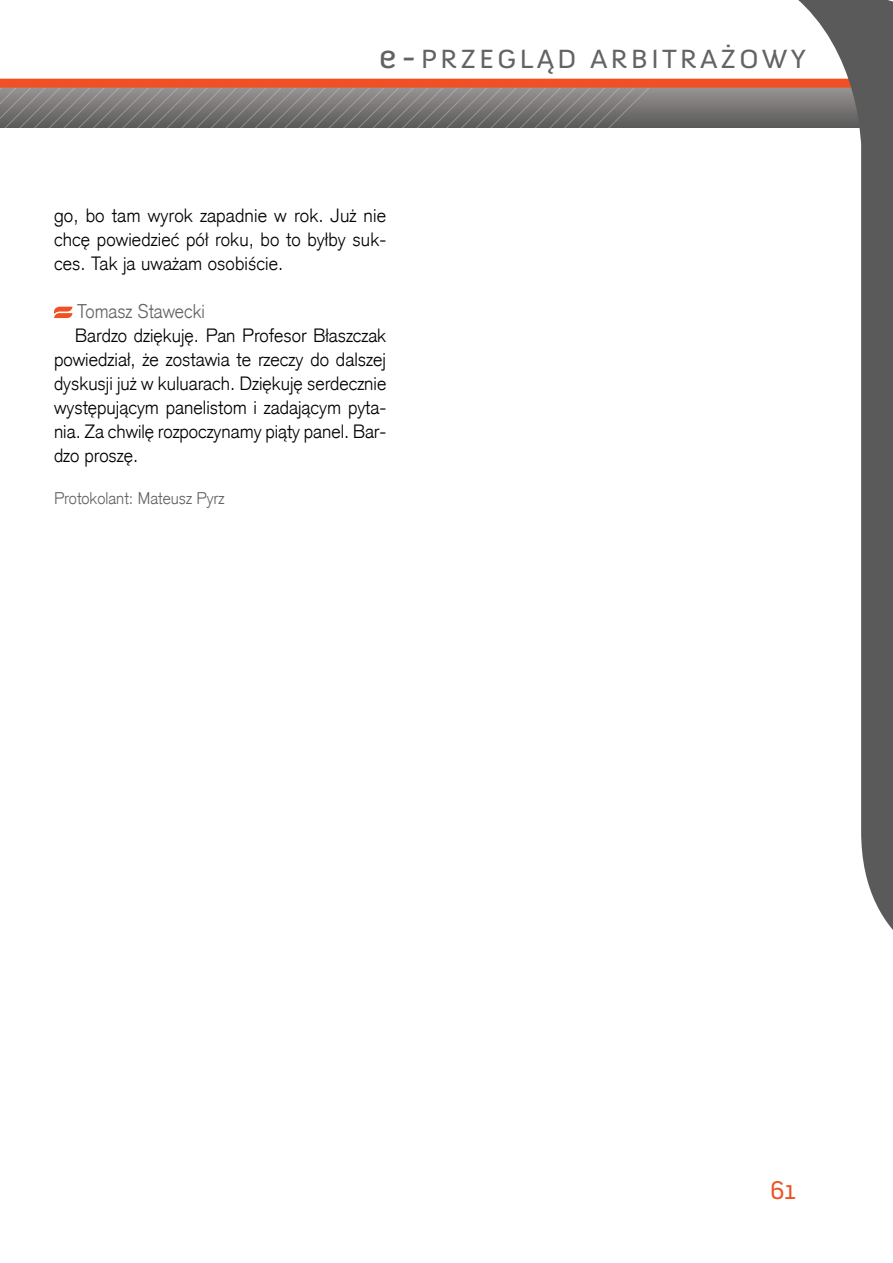
<style>
.page{position:relative;width:893px;height:1263px;background:#fff}
.page>*{position:absolute;margin:0;border:0;box-sizing:border-box;transform-origin:0 0}
.t1{font:27px "Anivers";letter-spacing:.1em;color:#636363;scale:1.1 1}
.t2{font:26.4px "Anivers";color:#f05023}
.t3{font:300 19.35px "Akzidenz Grotesk CE";color:#636363;scale:.95 1}
.t4{font:300 18.75px/24px "Akzidenz Grotesk CE";color:#000;text-align:justify}
.t5{font:300 16.5px "Akzidenz Grotesk CE";color:#636363}
.s1{font-size:34.65px}
</style>
<div class="page">
<svg style="left:654px;top:88px;width:138px;height:40px;background:#777675"></svg>
<svg style="left:0;top:88px;width:654px;height:40px;background:#7b7978"></svg>
<div style="left:0;top:79px;width:893px;height:9px;background:#f05023"></div>
<svg style="left:792px;top:0;width:101px;height:930px"></svg>
<svg style="left:54px;top:307px;width:19px;height:11px"></svg>
<h1 class="t1" style="left:379px;top:44px;width:390px"><span class="s1">e-</span>PRZEGLĄD ARBITRAŻOWY</h1>
<p class="t4" style="left:54px;top:203px;width:334px">go, bo tam wyrok zapadnie w rok. Już nie chcę powiedzieć pół roku, bo to byłby suk&shy;ces. Tak ja uważam osobiście.</p>
<p class="t3" style="left:77px;top:299px;width:136px">Tomasz Stawecki</p>
<p class="t4" style="left:54px;top:323px;width:334px;text-indent:21px">Bardzo dziękuję. Pan Profesor Błaszczak powiedział, że zostawia te rzeczy do dalszej dyskusji już w kuluarach. Dziękuję serdecznie występującym panelistom i zadającym pyta&shy;nia. Za chwilę rozpoczynamy piąty panel. Bar&shy;dzo proszę.</p>
<p class="t5" style="left:54px;top:488px;width:172px">Protokolant: Mateusz Pyrz</p>
<h2 class="t2" style="left:770px;top:1175px;width:28px">61</h2>
</div>
